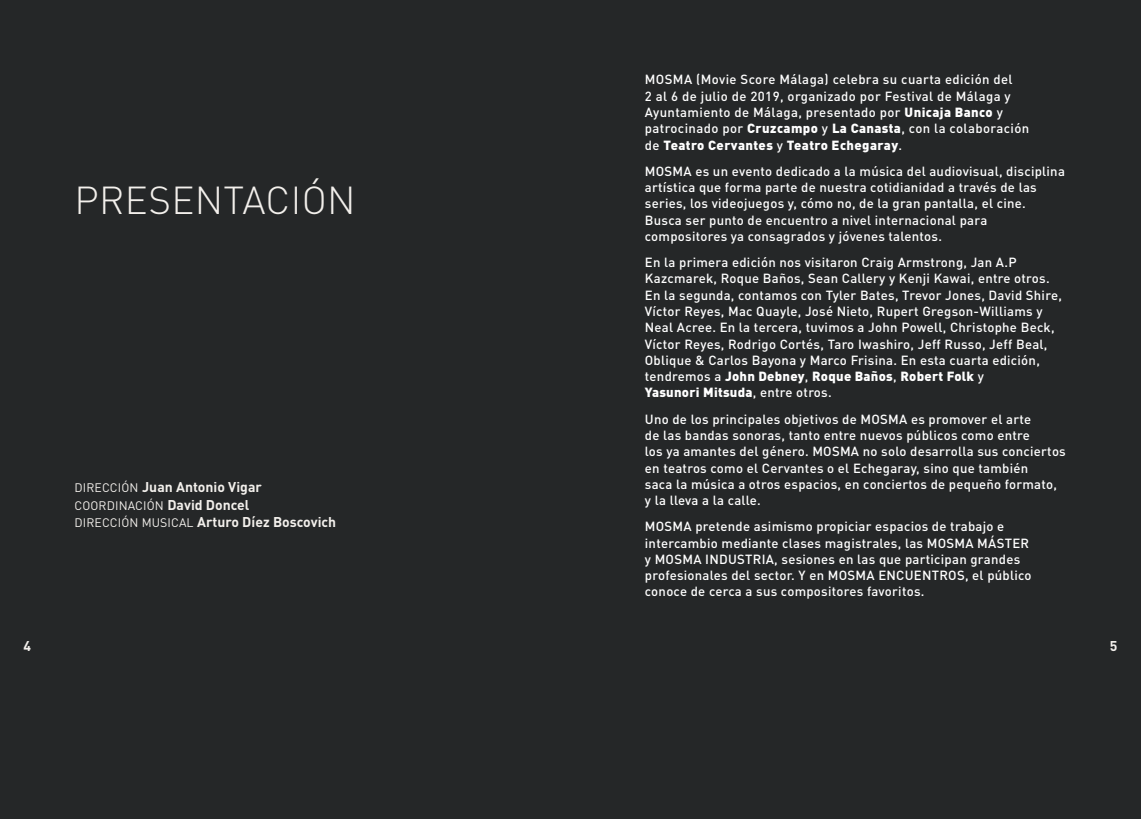
<style>
.page{position:relative;width:1141px;height:819px;background:#252728}
.page>*{position:absolute;margin:0;border:0;box-sizing:border-box;transform-origin:0 0}
.t1{font:300 38.5px "DIN Pro";letter-spacing:.01em;color:#f3f0ec}
.t2{font:700 14px "DIN Pro";color:#f3f0ec}
.t3{font:500 13.12px/16.3px "DIN Pro";letter-spacing:.02em;color:#fff}
.t4{font:12.25px "DIN Pro";letter-spacing:.01em;color:#f3f0ec}
.s1{font-weight:400;font-size:12.25px}
.s2{font-weight:700;font-size:14px}
.s3{font-weight:900}
</style>
<div class="page">
<h1 class="t1" style="left:75px;top:174px;width:283px">PRESENTACIÓN</h1>
<p class="t2" style="left:74px;top:477px;width:189px"><span class="s1">DIRECCIÓN</span> Juan Antonio Vigar</p>
<p class="t4" style="left:74px;top:497px;width:177px">COORDINACIÓN <span class="s2">David Doncel</span></p>
<p class="t2" style="left:74px;top:512px;width:263px"><span class="s1">DIRECCIÓN MUSICAL</span> Arturo Díez Boscovich</p>
<p class="t3" style="left:645px;top:71px;width:386px">MOSMA (Movie Score Málaga) celebra su cuarta edición del<br>2 al 6 de julio de 2019, organizado por Festival de Málaga y Ayuntamiento de Málaga, presentado por <span class="s3">Unicaja Banco</span> y patrocinado por <span class="s3">Cruzcampo</span> y <span class="s3">La Canasta</span>, con la colaboración de <span class="s3">Teatro Cervantes</span> y <span class="s3">Teatro Echegaray</span>.</p>
<p class="t3" style="left:645px;top:162px;width:422px">MOSMA es un evento dedicado a la música del audiovisual, disciplina artística que forma parte de nuestra cotidianidad a través de las series, los videojuegos y, cómo no, de la gran pantalla, el cine.<br>Busca ser punto de encuentro a nivel internacional para compositores ya consagrados y jóvenes talentos.</p>
<p class="t3" style="left:645px;top:254px;width:418px">En la primera edición nos visitaron Craig Armstrong, Jan A.P Kazcmarek, Roque Baños, Sean Callery y Kenji Kawai, entre otros.<br>En la segunda, contamos con Tyler Bates, Trevor Jones, David Shire, Víctor Reyes, Mac Quayle, José Nieto, Rupert Gregson-Williams y Neal Acree. En la tercera, tuvimos a John Powell, Christophe Beck, Víctor Reyes, Rodrigo Cortés, Taro Iwashiro, Jeff Russo, Jeff Beal, Oblique &amp; Carlos Bayona y Marco Frisina. En esta cuarta edición, tendremos a <span class="s3">John Debney</span>, <span class="s3">Roque Baños</span>, <span class="s3">Robert Folk</span> y<br><span class="s3">Yasunori Mitsuda</span>, entre otros.</p>
<p class="t3" style="left:645px;top:410px;width:422px">Uno de los principales objetivos de MOSMA es promover el arte<br>de las bandas sonoras, tanto entre nuevos públicos como entre<br>los ya amantes del género. MOSMA no solo desarrolla sus conciertos en teatros como el Cervantes o el Echegaray, sino que también<br>saca la música a otros espacios, en conciertos de pequeño formato, y la lleva a la calle.</p>
<p class="t3" style="left:645px;top:518px;width:388px">MOSMA pretende asimismo propiciar espacios de trabajo e intercambio mediante clases magistrales, las MOSMA MÁSTER y MOSMA INDUSTRIA, sesiones en las que participan grandes profesionales del sector. Y en MOSMA ENCUENTROS, el público conoce de cerca a sus compositores favoritos.</p>
<p class="t2" style="left:23px;top:636px;width:9px">4</p>
<p class="t2" style="left:1110px;top:636px;width:9px">5</p>
</div>
